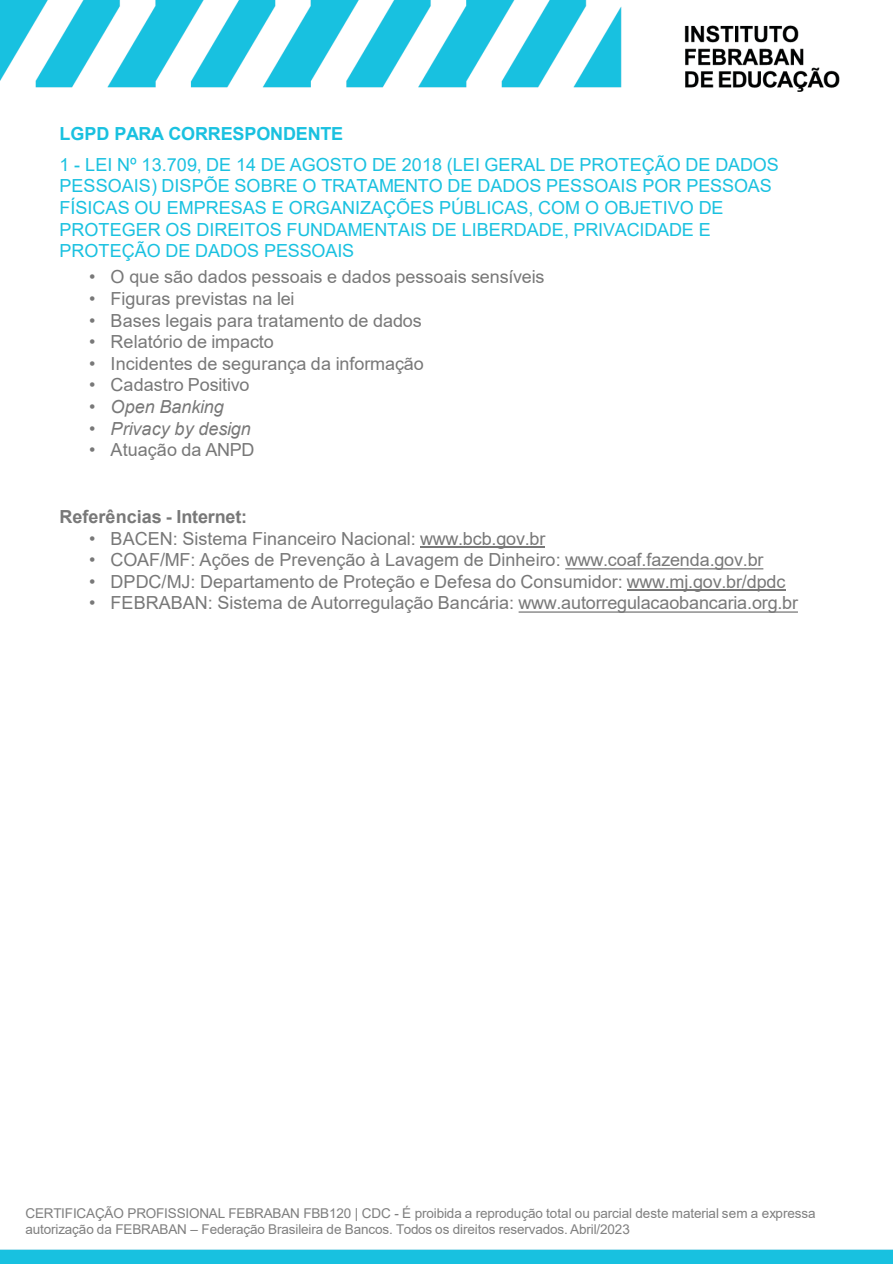
<style>
.page{position:relative;width:893px;height:1264px;background:#fff}
.page>*{position:absolute;margin:0;border:0;box-sizing:border-box;transform-origin:0 0}
.t1{font:18px "Arial";color:#787878}
.t2{font:18px/21.6px "Arial";color:#1ac1e0}
.t3{font:italic 18px "Arial";letter-spacing:-.005em;color:#787878}
.t4{font:700 18px "Arial";letter-spacing:-.01em;color:#1ac1e0}
.t5{font:700 18px "Arial";letter-spacing:-.005em;color:#787878}
.t6{font:13.5px/16.2px "Arial";letter-spacing:-.01em;color:#7f7f7f}
.s1{font-style:normal}
</style>
<div class="page">
<img style="left:0;top:0;width:892px;height:1263px">
<hr style="left:420px;top:546px;width:125px;height:1px;background:#787878">
<svg style="left:565px;top:568px;width:198px;height:1px"></svg>
<hr style="left:626px;top:589px;width:159px;height:2px;background:#787878">
<svg style="left:518px;top:611px;width:279px;height:1px"></svg>
<p class="t4" style="left:59px;top:121px;width:285px">LGPD PARA CORRESPONDENTE</p>
<p class="t2" style="left:59px;top:153px;width:720px">1 - LEI Nº 13.709, DE 14 DE AGOSTO DE 2018 (LEI GERAL DE PROTEÇÃO DE DADOS PESSOAIS) DISPÕE SOBRE O TRATAMENTO DE DADOS PESSOAIS POR PESSOAS FÍSICAS OU EMPRESAS E ORGANIZAÇÕES PÚBLICAS, COM O OBJETIVO DE PROTEGER OS DIREITOS FUNDAMENTAIS DE LIBERDADE, PRIVACIDADE E PROTEÇÃO DE DADOS PESSOAIS</p>
<p class="t1" style="left:89px;top:264px;width:457px">• O que são dados pessoais e dados pessoais sensíveis</p>
<p class="t1" style="left:89px;top:286px;width:207px">• Figuras previstas na lei</p>
<p class="t1" style="left:89px;top:308px;width:334px">• Bases legais para tratamento de dados</p>
<p class="t1" style="left:89px;top:329px;width:186px">• Relatório de impacto</p>
<p class="t1" style="left:89px;top:351px;width:336px">• Incidentes de segurança da informação</p>
<p class="t1" style="left:89px;top:372px;width:162px">• Cadastro Positivo</p>
<p class="t3" style="left:89px;top:395px;width:136px"><span class="s1">•</span> Open Banking</p>
<p class="t3" style="left:89px;top:416px;width:163px"><span class="s1">•</span> Privacy by design</p>
<p class="t1" style="left:89px;top:437px;width:167px">• Atuação da ANPD</p>
<p class="t5" style="left:59px;top:504px;width:189px">Referências - Internet:</p>
<p class="t1" style="left:89px;top:525px;width:457px">• BACEN: Sistema Financeiro Nacional: www.bcb.gov.br</p>
<p class="t1" style="left:89px;top:547px;width:675px">• COAF/MF: Ações de Prevenção à Lavagem de Dinheiro: www.coaf.fazenda.gov.br</p>
<p class="t1" style="left:89px;top:569px;width:697px">• DPDC/MJ: Departamento de Proteção e Defesa do Consumidor: www.mj.gov.br/dpdc</p>
<p class="t1" style="left:89px;top:590px;width:710px">• FEBRABAN: Sistema de Autorregulação Bancária: www.autorregulacaobancaria.org.br</p>
<p class="t6" style="left:25px;top:1204px;width:791px">CERTIFICAÇÃO PROFISSIONAL FEBRABAN FBB120 | CDC - É proibida a reprodução total ou parcial deste material sem a expressa autorização da FEBRABAN – Federação Brasileira de Bancos. Todos os direitos reservados. Abril/2023</p>
</div>
